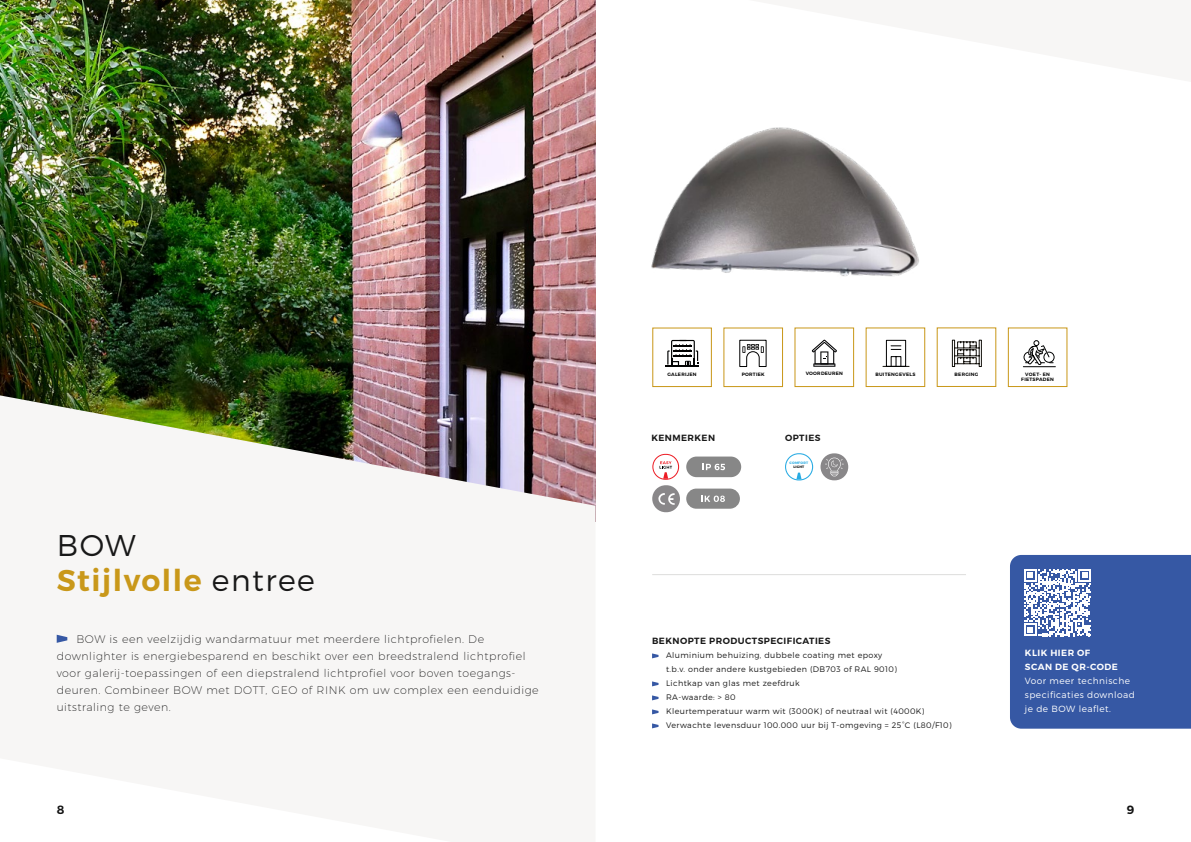
<style>
.page{position:relative;width:1191px;height:842px;background:#fff}
.page>*{position:absolute;margin:0;border:0;box-sizing:border-box;transform-origin:0 0}
.t1{font:30px "Trueno S Bd";letter-spacing:.05em;color:#c9981a}
.t2{font:30px "Trueno Lt";color:#181818}
.t3{font:12px "Trueno S Bd";color:#131313}
.t4{font:11px/17px "Trueno Ult Lt";letter-spacing:.05em;color:#181818}
.t5{font:9px/14px "Trueno Lt";letter-spacing:.05em;color:#fff}
.t6{font:9px "Trueno S Bd";letter-spacing:.05em;color:#181818}
.t7{font:9px/14px "Trueno S Bd";letter-spacing:.05em;color:#fff}
.t8{font:8px/14px "Trueno Lt";letter-spacing:.05em;color:#181818}
.t9{font:4.7px/5px "Trueno S Bd";letter-spacing:.05em;color:#000;text-align:center}
.t10{font:3.4px "Trueno Bd";letter-spacing:.05em;color:#28abe3}
.t11{font:3.4px "Trueno Bd";letter-spacing:.05em;color:#010202}
.s1{font-family:"Trueno Lt";color:#181818}
</style>
<div class="page">
<img style="left:0;top:0;width:595px;height:395px">
<svg style="left:0;top:395px;width:595px;height:248px;fill:#f7f6f5"></svg>
<svg style="left:652px;top:454px;width:27px;height:26px"></svg>
<div style="left:686px;top:457px;width:55px;height:20px;background:#878787;border-radius:10px"></div>
<svg style="left:702px;top:464px;width:23px;height:6px"></svg>
<div style="left:686px;top:489px;width:54px;height:20px;background:#878787;border-radius:10px"></div>
<svg style="left:701px;top:496px;width:24px;height:6px"></svg>
<div style="left:652px;top:485px;width:28px;height:27px;background:#898789;border-radius:13px"></div>
<svg style="left:658px;top:493px;width:16px;height:12px"></svg>
<svg style="left:1010px;top:555px;width:181px;height:174px;background:#4867ac"></svg>
<hr style="left:652px;top:574px;width:314px;height:1px;background:#dddddc">
<svg style="left:652px;top:653px;width:6px;height:5px"></svg>
<svg style="left:652px;top:681px;width:6px;height:5px"></svg>
<svg style="left:652px;top:695px;width:6px;height:5px"></svg>
<svg style="left:652px;top:709px;width:6px;height:5px"></svg>
<svg style="left:652px;top:723px;width:6px;height:5px"></svg>
<hr style="left:665px;top:366px;width:34px;height:1px;background:#010202">
<svg style="left:667px;top:340px;width:31px;height:26px"></svg>
<svg style="left:739px;top:339px;width:28px;height:28px"></svg>
<div style="left:723px;top:328px;width:60px;height:59px;border:1px solid #c99718"></div>
<svg style="left:812px;top:340px;width:25px;height:27px"></svg>
<div style="left:794px;top:328px;width:60px;height:59px;border:1px solid #c99718"></div>
<div style="left:886px;top:340px;width:20px;height:27px;border:1px solid #000"></div>
<svg style="left:883px;top:345px;width:26px;height:22px"></svg>
<div style="left:865px;top:328px;width:60px;height:59px;border:1px solid #c99718"></div>
<svg style="left:951px;top:339px;width:31px;height:28px"></svg>
<hr style="left:1023px;top:366px;width:32px;height:1px;background:#000">
<div style="left:1008px;top:328px;width:59px;height:59px;border:1px solid #c99718"></div>
<svg style="left:1023px;top:340px;width:31px;height:25px"></svg>
<div style="left:820px;top:453px;width:28px;height:27px;background:#898789;border-radius:13px"></div>
<svg style="left:825px;top:458px;width:18px;height:18px"></svg>
<img style="left:651px;top:127px;width:268px;height:150px">
<svg style="left:57px;top:635px;width:10px;height:8px"></svg>
<svg style="left:785px;top:453px;width:28px;height:27px"></svg>
<p class="t9" style="left:667px;top:372px;width:31px">GALERIJEN</p>
<p class="t9" style="left:741px;top:371px;width:24px">PORTIEK</p>
<p class="t9" style="left:805px;top:371px;width:39px">VOORDEUREN</p>
<p class="t9" style="left:875px;top:371px;width:41px">BUITENGEVELS</p>
<p class="t9" style="left:954px;top:371px;width:25px">BERGING</p>
<p class="t9" style="left:1021px;top:371px;width:34px">VOET- EN<br>FIETSPADEN</p>
<p class="t6" style="left:651px;top:432px;width:65px">KENMERKEN</p>
<p class="t6" style="left:785px;top:432px;width:37px">OPTIES</p>
<h1 class="t2" style="left:57px;top:527px;width:81px">BOW</h1>
<h1 class="t1" style="left:57px;top:562px;width:260px">Stijlvolle <span class="s1">entree</span></h1>
<p class="t4" style="left:57px;top:630px;width:483px;text-indent:20px">BOW is een veelzijdig wandarmatuur met meerdere lichtprofielen. De downlighter is energiebesparend en beschikt over een breedstralend lichtprofiel voor galerij-toepassingen of een diepstralend lichtprofiel voor boven toegangs&shy;deuren. Combineer BOW met DOTT, GEO of RINK om uw complex een eenduidige uitstraling te geven.</p>
<p class="t10" style="left:789px;top:461px;width:20px">COMFORT</p>
<p class="t11" style="left:793px;top:465px;width:12px">LIGHT</p>
<p class="t6" style="left:652px;top:636px;width:180px">BEKNOPTE PRODUCTSPECIFICATIES</p>
<p class="t8" style="left:666px;top:648px;width:287px">Aluminium behuizing, dubbele coating met epoxy<br>t.b.v. onder andere kustgebieden (DB703 of RAL 9010)<br>Lichtkap van glas met zeefdruk<br>RA-waarde: &gt; 80<br>Kleurtemperatuur warm wit (3000K) of neutraal wit (4000K)<br>Verwachte levensduur 100.000 uur bij T-omgeving = 25°C (L80/F10)</p>
<p class="t7" style="left:1025px;top:645px;width:94px">KLIK HIER OF<br>SCAN DE QR-CODE</p>
<p class="t5" style="left:1025px;top:673px;width:112px">Voor meer technische specificaties download je de BOW leaflet.</p>
<p class="t3" style="left:57px;top:802px;width:9px">8</p>
<p class="t3" style="left:1126px;top:802px;width:9px">9</p>
</div>
